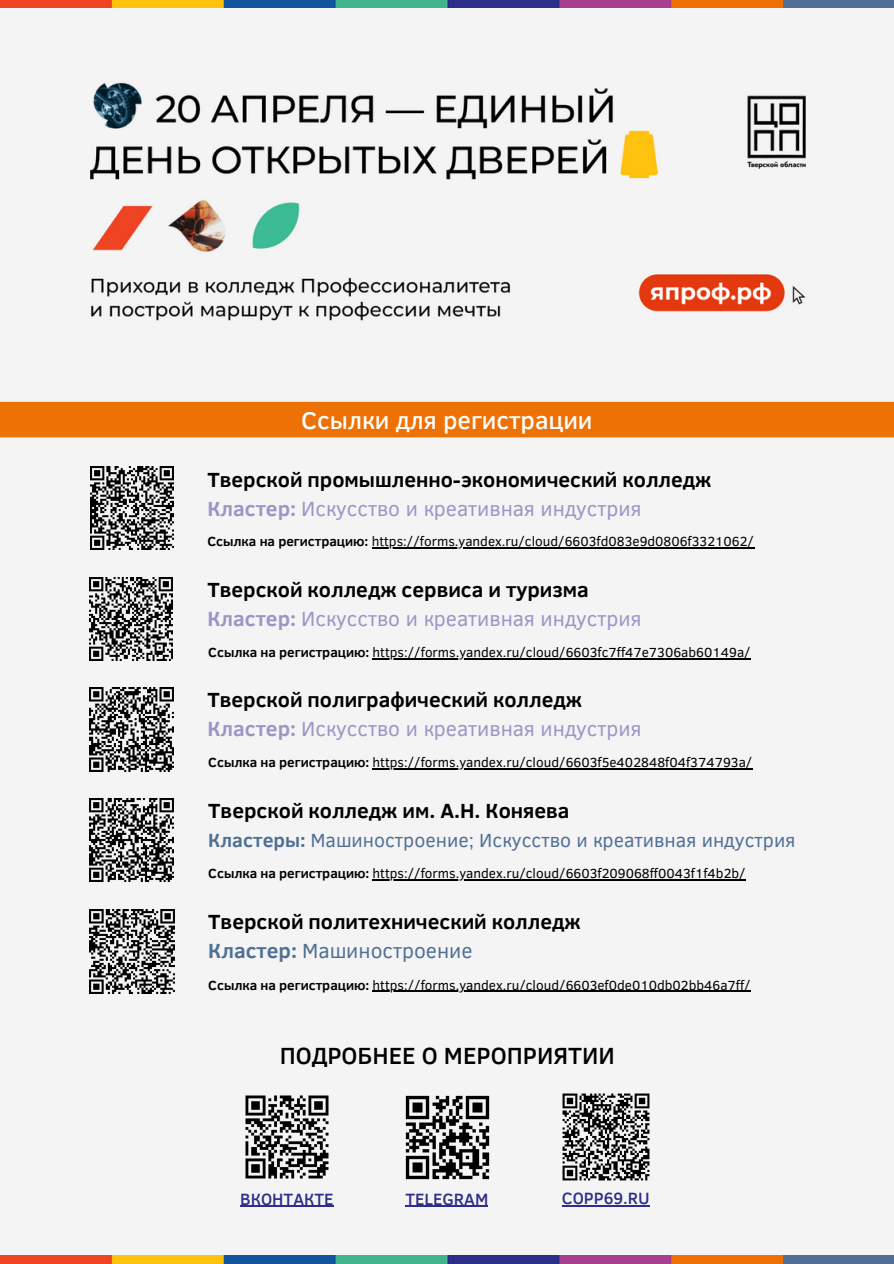
<style>
.page{position:relative;width:894px;height:1264px;background:#fff}
.page>*{position:absolute;margin:0;border:0;box-sizing:border-box;transform-origin:0 0}
.t1{font:500 24.9px "Clear Sans";color:#fff}
.t2{font:500 24px "Clear Sans";color:#000}
.t3{font:700 21px/29.2px "Clear Sans";color:#000}
.t4{font:19.5px "Clear Sans";color:#4f7094}
.t5{font:500 16.8px "Clear Sans";color:#2e2d89}
.t6{font:13.5px "Clear Sans";color:#000}
.s1{color:#9c94c6}
.s2{font-weight:400;color:#9c94c6}
.s3{font-weight:700}
.s4{color:#4f7094}
.s5{font-weight:400;color:#4f7094}
</style>
<div class="page">
<div style="left:0;top:0;width:893px;height:1263px;background:#f4f4f4"></div>
<img style="left:90px;top:82px;width:715px;height:239px">
<img style="left:1px;top:0;width:892px;height:8px">
<img style="left:1px;top:1255px;width:892px;height:8px">
<div style="left:0;top:402px;width:893px;height:35px;background:#ee7105"></div>
<img style="left:90px;top:466px;width:83px;height:84px">
<img style="left:89px;top:577px;width:84px;height:83px">
<img style="left:90px;top:687px;width:83px;height:84px">
<img style="left:90px;top:798px;width:83px;height:83px">
<img style="left:90px;top:909px;width:84px;height:84px">
<img style="left:562px;top:1093px;width:88px;height:88px">
<img style="left:245px;top:1095px;width:84px;height:84px">
<img style="left:405px;top:1095px;width:85px;height:85px">
<hr style="left:240px;top:1205px;width:93px;height:1px;background:#2e2d89">
<hr style="left:405px;top:1205px;width:83px;height:1px;background:#2e2d89">
<hr style="left:561px;top:1205px;width:88px;height:1px;background:#2e2d89">
<hr style="left:371px;top:547px;width:383px;height:1px;background:#000">
<hr style="left:372px;top:658px;width:379px;height:1px;background:#000">
<hr style="left:372px;top:768px;width:380px;height:1px;background:#000">
<hr style="left:372px;top:879px;width:374px;height:1px;background:#000">
<hr style="left:372px;top:990px;width:379px;height:1px;background:#000">
<p class="t1" style="left:301px;top:402px;width:293px">Ссылки для регистрации</p>
<p class="t3" style="left:207px;top:464px;width:505px">Тверской промышленно-экономический колледж<br><span class="s1">Кластер:</span> <span class="s2">Искусство и креативная индустрия</span></p>
<p class="t6" style="left:207px;top:531px;width:548px"><span class="s3">Ссылка на регистрацию:</span> https://forms.yandex.ru/cloud/6603fd083e9d0806f3321062/</p>
<h3 class="t3" style="left:207px;top:573px;width:435px">Тверской колледж сервиса и туризма<br><span class="s1">Кластер:</span> <span class="s2">Искусство и креативная индустрия</span></h3>
<p class="t6" style="left:208px;top:642px;width:544px"><span class="s3">Ссылка на регистрацию:</span> https://forms.yandex.ru/cloud/6603fc7ff47e7306ab60149a/</p>
<p class="t3" style="left:207px;top:684px;width:435px">Тверской полиграфический колледж<br><span class="s1">Кластер:</span> <span class="s2">Искусство и креативная индустрия</span></p>
<p class="t6" style="left:208px;top:753px;width:545px"><span class="s3">Ссылка на регистрацию:</span> https://forms.yandex.ru/cloud/6603f5e402848f04f374793a/</p>
<p class="t3" style="left:208px;top:794px;width:363px">Тверской колледж им. А.Н. Коняева</p>
<p class="t4" style="left:208px;top:826px;width:588px"><span class="s3">Кластеры:</span> Машиностроение; Искусство и креативная индустрия</p>
<p class="t6" style="left:208px;top:863px;width:539px"><span class="s3">Ссылка на регистрацию:</span> https://forms.yandex.ru/cloud/6603f209068ff0043f1f4b2b/</p>
<h3 class="t3" style="left:208px;top:905px;width:374px">Тверской политехнический колледж<br><span class="s4">Кластер:</span> <span class="s5">Машиностроение</span></h3>
<p class="t6" style="left:208px;top:975px;width:544px"><span class="s3">Ссылка на регистрацию:</span> https://forms.yandex.ru/cloud/6603ef0de010db02bb46a7ff/</p>
<p class="t2" style="left:279px;top:1038px;width:337px">ПОДРОБНЕЕ О МЕРОПРИЯТИИ</p>
<h1 class="t5" style="left:240px;top:1186px;width:95px">ВКОНТАКТЕ</h1>
<p class="t5" style="left:405px;top:1186px;width:84px">TELEGRAM</p>
<h4 class="t5" style="left:561px;top:1186px;width:89px">COPP69.RU</h4>
</div>
